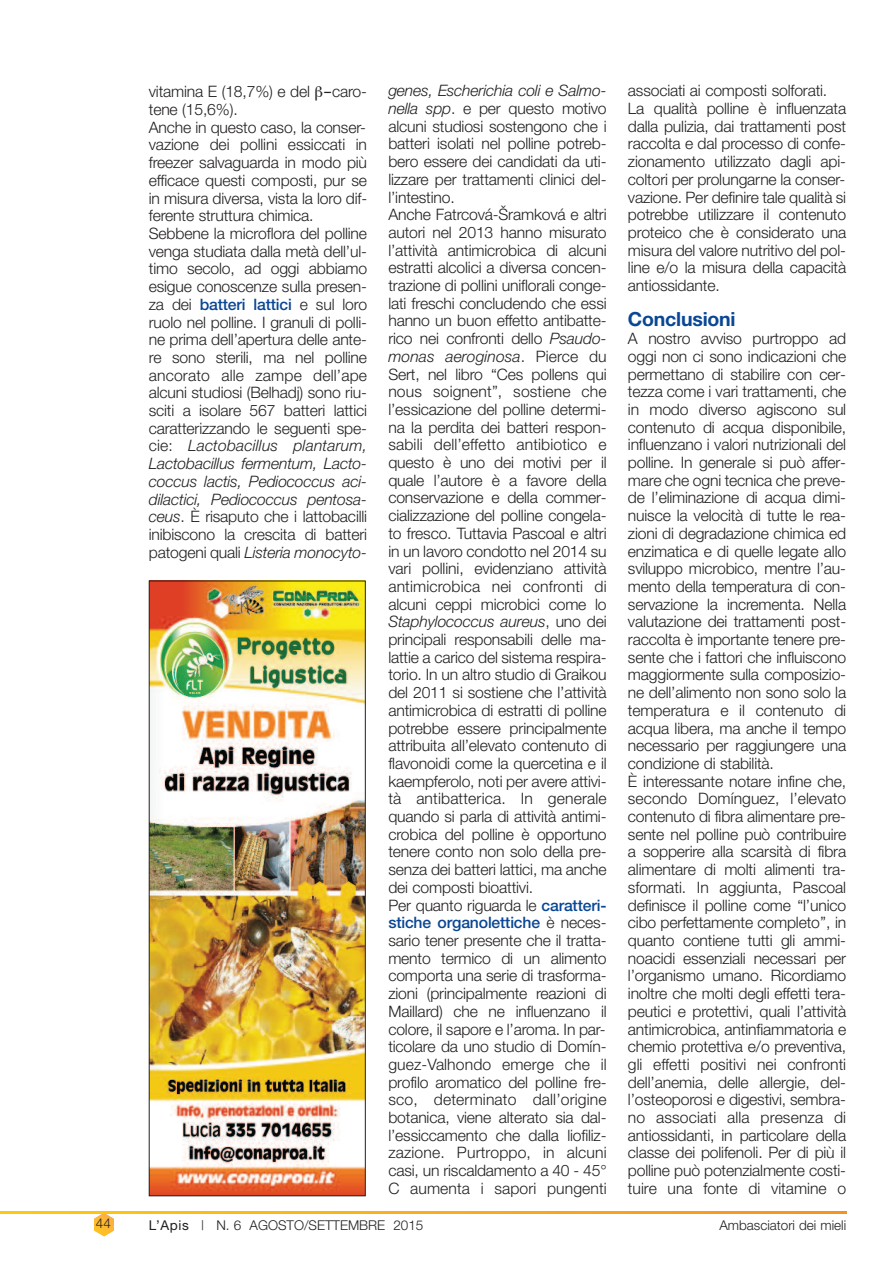
<style>
.page{position:relative;width:893px;height:1263px;background:#fff}
.page>*{position:absolute;margin:0;border:0;box-sizing:border-box;transform-origin:0 0}
.t1{font:700 19.5px "Helvetica Neue";letter-spacing:-.01em;color:#094694}
.t2{font:300 15.75px/17.7px "Helvetica Neue";letter-spacing:-.01em;color:#231f20}
.t3{font:300 13.5px "Helvetica Neue";color:#231f20}
.s1{font-family:"Lucida Grande";font-weight:400}
.s2{font-weight:500;color:#094694}
.s3{font-style:italic}
.s4{font-weight:400}
</style>
<div class="page">
<svg style="left:94px;top:1213px;width:20px;height:23px"></svg>
<svg style="left:0;top:1212px;width:846px;height:1px"></svg>
<img style="left:151px;top:583px;width:213px;height:611px">
<div style="left:149px;top:581px;width:217px;height:615px;border:1px solid #231f20"></div>
<p class="t2" style="left:149px;top:84px;width:220px">vitamina E (18,7%) e del <span class="s1">-</span>caro&shy;tene (15,6%).<br>Anche in questo caso, la conser&shy;vazione dei pollini essiccati in freezer salvaguarda in modo più efficace questi composti, pur se in misura diversa, vista la loro dif&shy;ferente struttura chimica.<br>Sebbene la microflora del polline venga studiata dalla metà dell’ul&shy;timo secolo, ad oggi abbiamo esigue conoscenze sulla presen&shy;za dei <span class="s2">batteri lattici</span> e sul loro ruolo nel polline. I granuli di polli&shy;ne prima dell’apertura delle ante&shy;re sono sterili, ma nel polline ancorato alle zampe dell’ape alcuni studiosi (Belhadj) sono riu&shy;sciti a isolare 567 batteri lattici caratterizzando le seguenti spe&shy;cie: <span class="s3">Lactobacillus plantarum,<br>Lactobacillus fermentum, Lacto&shy;coccus lactis, Pediococcus aci&shy;dilactici, Pediococcus pentosa&shy;ceus</span>. È risaputo che i lattobacilli inibiscono la crescita di batteri patogeni quali <span class="s3">Listeria monocyto-</span></p>
<p class="t2" style="left:388px;top:83px;width:220px"><span class="s3">genes, Escherichia coli e Salmo&shy;nella spp</span>. e per questo motivo alcuni studiosi sostengono che i batteri isolati nel polline potreb&shy;bero essere dei candidati da uti&shy;lizzare per trattamenti clinici del&shy;l’intestino.<br>Anche Fatrcová-Šramková e altri autori nel 2013 hanno misurato l’attività antimicrobica di alcuni estratti alcolici a diversa concen&shy;trazione di pollini uniflorali conge&shy;lati freschi concludendo che essi hanno un buon effetto antibatte&shy;rico nei confronti dello <span class="s3">Psaudo&shy;monas aeroginosa</span>. Pierce du<br>Sert, nel libro “Ces pollens qui nous soignent”, sostiene che l’essicazione del polline determi&shy;na la perdita dei batteri respon&shy;sabili dell’effetto antibiotico e questo è uno dei motivi per il quale l’autore è a favore della conservazione e della commer&shy;cializzazione del polline congela&shy;to fresco. Tuttavia Pascoal e altri in un lavoro condotto nel 2014 su vari pollini, evidenziano attività antimicrobica nei confronti di alcuni ceppi microbici come lo<br><span class="s3">Staphylococcus aureus</span>, uno dei principali responsabili delle ma&shy;lattie a carico del sistema respira&shy;torio. In un altro studio di Graikou del 2011 si sostiene che l’attività antimicrobica di estratti di polline potrebbe essere principalmente attribuita all’elevato contenuto di flavonoidi come la quercetina e il kaempferolo, noti per avere attivi&shy;tà antibatterica. In generale quando si parla di attività antimi&shy;crobica del polline è opportuno tenere conto non solo della pre&shy;senza dei batteri lattici, ma anche dei composti bioattivi.<br>Per quanto riguarda le <span class="s2">caratteri&shy;stiche organolettiche</span> è neces&shy;sario tener presente che il tratta&shy;mento termico di un alimento comporta una serie di trasforma&shy;zioni (principalmente reazioni di<br>Maillard) che ne influenzano il colore, il sapore e l’aroma. In par&shy;ticolare da uno studio di Domín&shy;guez-Valhondo emerge che il profilo aromatico del polline fre&shy;sco, determinato dall’origine botanica, viene alterato sia dal&shy;l’essiccamento che dalla liofiliz&shy;zazione. Purtroppo, in alcuni casi, un riscaldamento a 40 - 45°<br>C aumenta i sapori pungenti</p>
<p class="t2" style="left:628px;top:83px;width:220px">associati ai composti solforati.<br>La qualità polline è influenzata dalla pulizia, dai trattamenti post raccolta e dal processo di confe&shy;zionamento utilizzato dagli api&shy;coltori per prolungarne la conser&shy;vazione. Per definire tale qualità si potrebbe utilizzare il contenuto proteico che è considerato una misura del valore nutritivo del pol&shy;line e/o la misura della capacità antiossidante.</p>
<p class="t1" style="left:628px;top:312px;width:109px">Conclusioni</p>
<p class="t2" style="left:628px;top:331px;width:220px">A nostro avviso purtroppo ad oggi non ci sono indicazioni che permettano di stabilire con cer&shy;tezza come i vari trattamenti, che in modo diverso agiscono sul contenuto di acqua disponibile, influenzano i valori nutrizionali del polline. In generale si può affer&shy;mare che ogni tecnica che preve&shy;de l’eliminazione di acqua dimi&shy;nuisce la velocità di tutte le rea&shy;zioni di degradazione chimica ed enzimatica e di quelle legate allo sviluppo microbico, mentre l’au&shy;mento della temperatura di con&shy;servazione la incrementa. Nella valutazione dei trattamenti post&shy;raccolta è importante tenere pre&shy;sente che i fattori che influiscono maggiormente sulla composizio&shy;ne dell’alimento non sono solo la temperatura e il contenuto di acqua libera, ma anche il tempo necessario per raggiungere una condizione di stabilità.<br>È interessante notare infine che, secondo Domínguez, l’elevato contenuto di fibra alimentare pre&shy;sente nel polline può contribuire a sopperire alla scarsità di fibra alimentare di molti alimenti tra&shy;sformati. In aggiunta, Pascoal definisce il polline come “l’unico cibo perfettamente completo’’, in quanto contiene tutti gli ammi&shy;noacidi essenziali necessari per l’organismo umano. Ricordiamo inoltre che molti degli effetti tera&shy;peutici e protettivi, quali l’attività antimicrobica, antinfiammatoria e chemio protettiva e/o preventiva, gli effetti positivi nei confronti dell’anemia, delle allergie, del&shy;l’osteoporosi e digestivi, sembra&shy;no associati alla presenza di antiossidanti, in particolare della classe dei polifenoli. Per di più il polline può potenzialmente costi&shy;tuire una fonte di vitamine o</p>
<p class="t3" style="left:96px;top:1219px;width:16px">44</p>
<p class="t3" style="left:149px;top:1220px;width:276px"><span class="s4">L’Apis</span> | N. 6 AGOSTO/SETTEMBRE 2015</p>
<p class="t3" style="left:719px;top:1220px;width:128px">Ambasciatori dei mieli</p>
</div>
